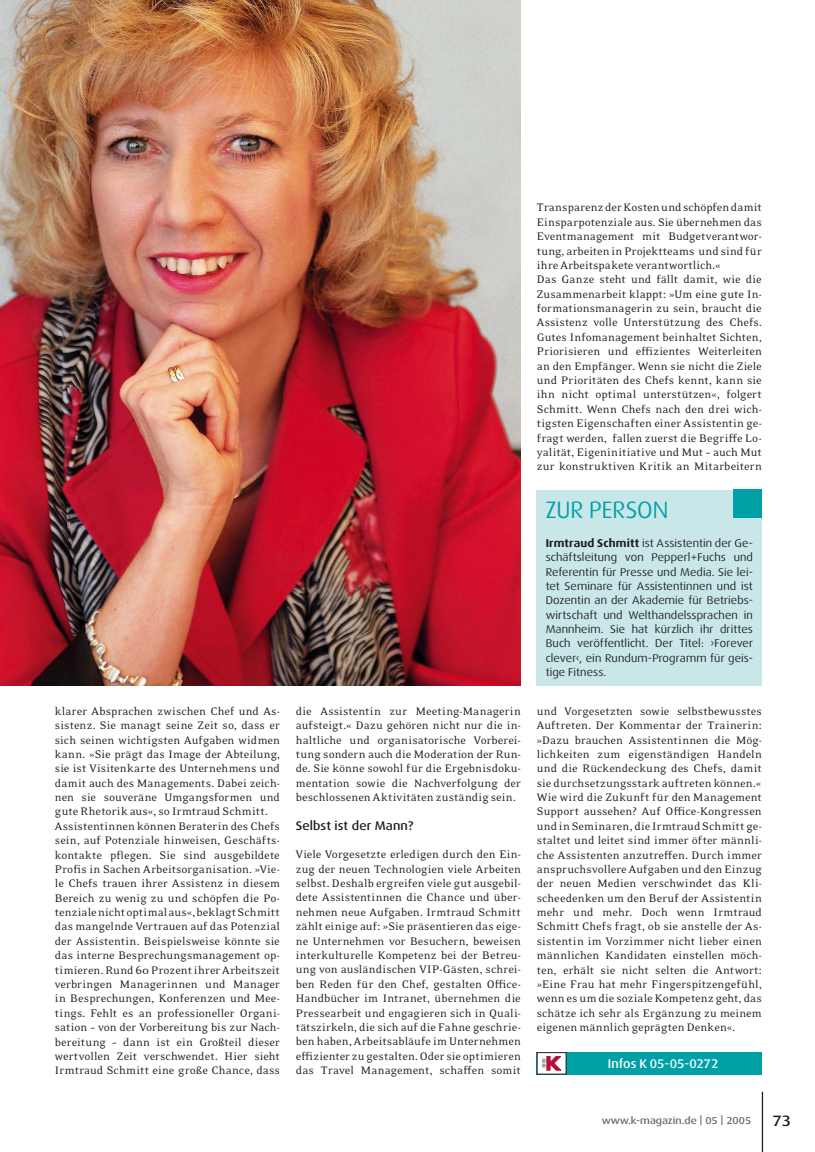
<style>
.page{position:relative;width:815px;height:1152px;background:#fff}
.page>*{position:absolute;margin:0;border:0;box-sizing:border-box;transform-origin:0 0}
.t1{font:23.75px "Dax Wide";letter-spacing:-.005em;color:#00a0a7;scale:.9 1}
.t2{font:500 15px "Dax Wide";color:#1b1c20}
.t3{font:12.5px/14.4px "Eidetic Neo";color:#1b1c20;text-align:justify}
.t4{font:500 12.5px "Dax Wide";letter-spacing:.005em;color:#1b1c20;scale:.95 1}
.t5{font:500 12.5px "Dax Wide";letter-spacing:-.005em;color:#fff;scale:.95 1}
.t6{font:11.25px/14.4px "Dax Wide";letter-spacing:.01em;color:#1b1c20;text-align:justify;scale:.95 1}
.t7{font:500 10px "Dax Wide";color:#67666b}
.s1{font-weight:700}
</style>
<div class="page">
<img style="left:0;top:0;width:521px;height:685px">
<div style="left:537px;top:490px;width:225px;height:195px;background:#c9e7e9"></div>
<div style="left:733px;top:490px;width:29px;height:28px;background:#00a0a7"></div>
<div style="left:537px;top:1052px;width:225px;height:22px;background:#00a0a7"></div>
<div style="left:537px;top:1052px;width:29px;height:22px;background:#fff"></div>
<svg style="left:542px;top:1056px;width:19px;height:14px"></svg>
<div style="left:537px;top:1052px;width:29px;height:22px;border:1px solid #1b1c20"></div>
<hr style="left:762px;top:1091px;width:1px;height:61px;background:#1b1c20">
<p class="t3" style="left:55px;top:703px;width:227px;text-align:left">klarer Absprachen zwischen Chef und As&shy;sistenz. Sie managt seine Zeit so, dass er sich seinen wichtigsten Aufgaben widmen kann. »Sie prägt das Image der Abteilung, sie ist Visitenkarte des Unternehmens und damit auch des Managements. Dabei zeich&shy;nen sie souveräne Umgangsformen und gute Rhetorik aus«, so Irmtraud Schmitt.<br>Assistentinnen können Beraterin des Chefs sein, auf Potenziale hinweisen, Geschäfts&shy;kontakte pflegen. Sie sind ausgebildete Profis in Sachen Arbeitsorganisation. »Vie&shy;le Chefs trauen ihrer Assistenz in diesem Bereich zu wenig zu und schöpfen die Po&shy;tenziale nicht optimal aus«, beklagt Schmitt das mangelnde Vertrauen auf das Potenzial der Assistentin. Beispielsweise könnte sie das interne Besprechungsmanagement op&shy;timieren. Rund 60 Prozent ihrer Arbeitszeit verbringen Managerinnen und Manager in Besprechungen, Konferenzen und Mee&shy;tings. Fehlt es an professioneller Organi&shy;sation – von der Vorbereitung bis zur Nach&shy;bereitung – dann ist ein Großteil dieser wertvollen Zeit verschwendet. Hier sieht Irmtraud Schmitt eine große Chance, dass</p>
<p class="t3" style="left:296px;top:703px;width:227px">die Assistentin zur Meeting-Managerin aufsteigt.« Dazu gehören nicht nur die in&shy;haltliche und organisatorische Vorberei&shy;tung sondern auch die Moderation der Run&shy;de. Sie könne sowohl für die Ergebnisdoku&shy;mentation sowie die Nachverfolgung der beschlossenen Aktivitäten zuständig sein.</p>
<p class="t4" style="left:296px;top:819px;width:125px">Selbst ist der Mann?</p>
<p class="t3" style="left:296px;top:847px;width:227px">Viele Vorgesetzte erledigen durch den Ein&shy;zug der neuen Technologien viele Arbeiten selbst. Deshalb ergreifen viele gut ausgebil&shy;dete Assistentinnen die Chance und über&shy;nehmen neue Aufgaben. Irmtraud Schmitt zählt einige auf: »Sie präsentieren das eige&shy;ne Unternehmen vor Besuchern, beweisen interkulturelle Kompetenz bei der Betreu&shy;ung von ausländischen VIP-Gästen, schrei&shy;ben Reden für den Chef, gestalten Office-Handbücher im Intranet, übernehmen die Pressearbeit und engagieren sich in Quali&shy;tätszirkeln, die sich auf die Fahne geschrie&shy;ben haben, Arbeitsabläufe im Unternehmen effizienter zu gestalten. Oder sie optimieren das Travel Management, schaffen somit</p>
<p class="t3" style="left:537px;top:200px;width:227px;text-align:left">Transparenz der Kosten und schöpfen damit Einsparpotenziale aus. Sie übernehmen das Eventmanagement mit Budgetverantwor&shy;tung, arbeiten in Projektteams und sind für ihre Arbeitspakete verantwortlich.«<br>Das Ganze steht und fällt damit, wie die Zusammenarbeit klappt: »Um eine gute In&shy;formationsmanagerin zu sein, braucht die Assistenz volle Unterstützung des Chefs.<br>Gutes Infomanagement beinhaltet Sichten, Priorisieren und effizientes Weiterleiten an den Empfänger. Wenn sie nicht die Ziele und Prioritäten des Chefs kennt, kann sie ihn nicht optimal unterstützen«, folgert Schmitt. Wenn Chefs nach den drei wich&shy;tigsten Eigenschaften einer Assistentin ge&shy;fragt werden, fallen zuerst die Begriffe Lo&shy;yalität, Eigeninitiative und Mut – auch Mut zur konstruktiven Kritik an Mitarbeitern</p>
<h1 class="t1" style="left:546px;top:498px;width:138px">ZUR PERSON</h1>
<p class="t6" style="left:546px;top:536px;width:220px"><span class="s1">Irmtraud Schmitt</span> ist Assistentin der Ge&shy;schäftsleitung von Pepperl+Fuchs und Referentin für Presse und Media. Sie lei&shy;tet Seminare für Assistentinnen und ist Dozentin an der Akademie für Betriebs&shy;wirtschaft und Welthandelssprachen in Mannheim. Sie hat kürzlich ihr drittes Buch veröffentlicht. Der Titel: ›Forever clever‹, ein Rundum-Programm für geis&shy;tige Fitness.</p>
<p class="t3" style="left:537px;top:703px;width:227px">und Vorgesetzten sowie selbstbewusstes Auftreten. Der Kommentar der Trainerin: »Dazu brauchen Assistentinnen die Mög&shy;lichkeiten zum eigenständigen Handeln und die Rückendeckung des Chefs, damit sie durchsetzungsstark auftreten können.« Wie wird die Zukunft für den Management Support aussehen? Auf Office-Kongressen und in Seminaren, die Irmtraud Schmitt ge&shy;staltet und leitet sind immer öfter männli&shy;che Assistenten anzutreffen. Durch immer anspruchsvollere Aufgaben und den Einzug der neuen Medien verschwindet das Kli&shy;scheedenken um den Beruf der Assistentin mehr und mehr. Doch wenn Irmtraud Schmitt Chefs fragt, ob sie anstelle der As&shy;sistentin im Vorzimmer nicht lieber einen männlichen Kandidaten einstellen möch&shy;ten, erhält sie nicht selten die Antwort: »Eine Frau hat mehr Fingerspitzengefühl, wenn es um die soziale Kompetenz geht, das schätze ich sehr als Ergänzung zu meinem eigenen männlich geprägten Denken«.</p>
<p class="t5" style="left:608px;top:1057px;width:118px">Infos K 05-05-0272</p>
<p class="t7" style="left:602px;top:1115px;width:151px">www.k-magazin.de | 05 | 2005</p>
<p class="t2" style="left:772px;top:1113px;width:20px">73</p>
</div>
